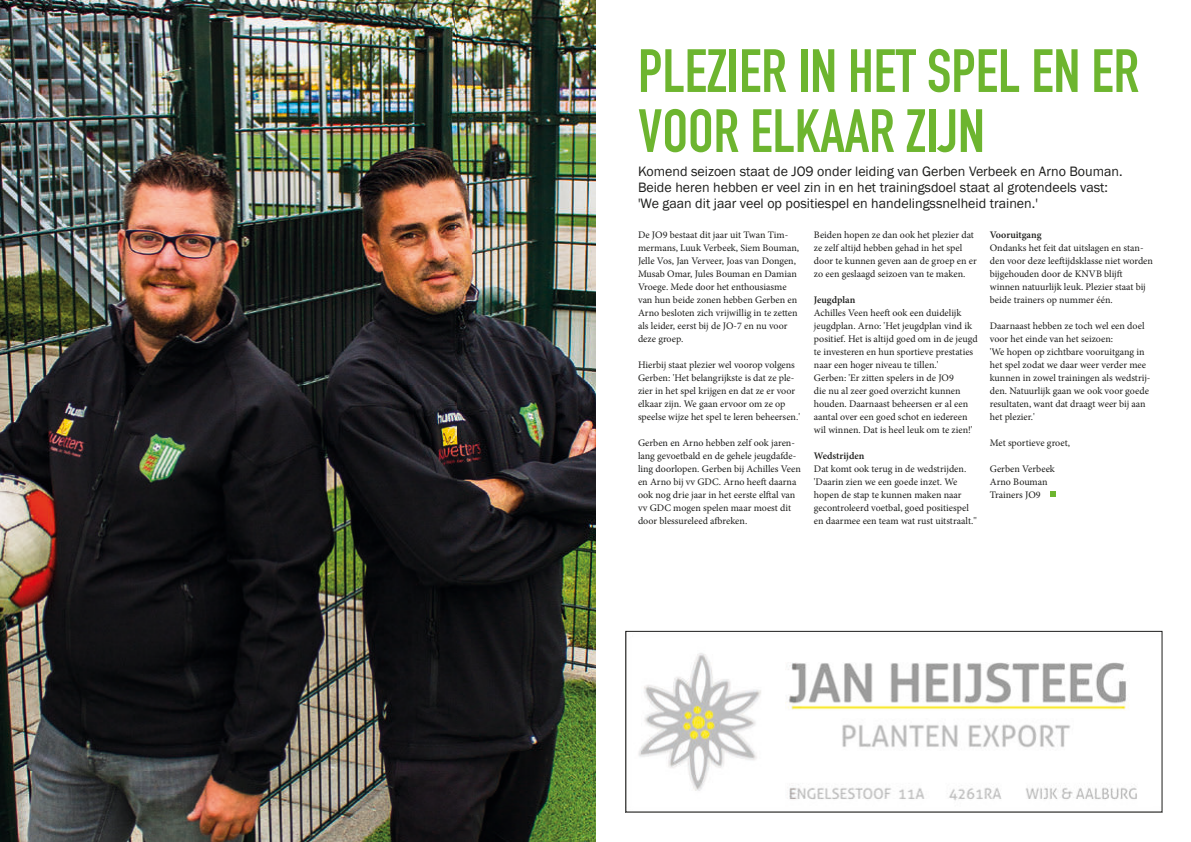
<style>
.page{position:relative;width:1191px;height:842px;background:#fff}
.page>*{position:absolute;margin:0;border:0;box-sizing:border-box;transform-origin:0 0}
.t1{font:700 60px/60px "DIN Condensed";color:#6db52f}
.t2{font:14px/16px "Franklin Gothic";color:#1d1d1b}
.t3{font:10px/13px "Minion Pro";color:#1d1d1b}
.t4{font:600 10px "Minion Pro";letter-spacing:-.005em;color:#1d1d1b}
</style>
<div class="page">
<img style="left:638px;top:653px;width:499px;height:148px">
<div style="left:625px;top:631px;width:537px;height:181px;border:1px solid #1d1d1b"></div>
<img style="left:0;top:0;width:595px;height:842px">
<svg style="left:1050px;top:492px;width:5px;height:5px"></svg>
<h1 class="t1" style="left:638px;top:41px;width:502px">PLEZIER IN HET SPEL EN ER<br>VOOR ELKAAR ZIJN</h1>
<h2 class="t2" style="left:638px;top:164px;width:486px">Komend seizoen staat de JO9 onder leiding van Gerben Verbeek en Arno Bouman.<br>Beide heren hebben er veel zin in en het trainingsdoel staat al grotendeels vast: 'We gaan dit jaar veel op positiespel en handelingssnelheid trainen.'</h2>
<p class="t3" style="left:638px;top:229px;width:163px">De JO9 bestaat dit jaar uit Twan Tim&shy;mermans, Luuk Verbeek, Siem Bouman, Jelle Vos, Jan Verveer, Joas van Dongen, Musab Omar, Jules Bouman en Damian Vroege. Mede door het enthousiasme van hun beide zonen hebben Gerben en Arno besloten zich vrijwillig in te zetten als leider, eerst bij de JO-7 en nu voor deze groep.</p>
<p class="t3" style="left:638px;top:359px;width:163px">Hierbij staat plezier wel voorop volgens Gerben: 'Het belangrijkste is dat ze ple&shy;zier in het spel krijgen en dat ze er voor elkaar zijn. We gaan ervoor om ze op speelse wijze het spel te leren beheersen.'</p>
<p class="t3" style="left:638px;top:437px;width:164px">Gerben en Arno hebben zelf ook jaren&shy;lang gevoetbald en de gehele jeugdafde&shy;ling doorlopen. Gerben bij Achilles Veen en Arno bij vv GDC. Arno heeft daarna ook nog drie jaar in het eerste elftal van vv GDC mogen spelen maar moest dit door blessureleed afbreken.</p>
<p class="t3" style="left:814px;top:229px;width:164px">Beiden hopen ze dan ook het plezier dat ze zelf altijd hebben gehad in het spel door te kunnen geven aan de groep en er zo een geslaagd seizoen van te maken.</p>
<p class="t4" style="left:814px;top:295px;width:43px">Jeugdplan</p>
<p class="t3" style="left:814px;top:307px;width:165px">Achilles Veen heeft ook een duidelijk jeugdplan. Arno: 'Het jeugdplan vind ik positief. Het is altijd goed om in de jeugd te investeren en hun sportieve prestaties naar een hoger niveau te tillen.'<br>Gerben: 'Er zitten spelers in de JO9<br>die nu al zeer goed overzicht kunnen houden. Daarnaast beheersen er al een aantal over een goed schot en iedereen wil winnen. Dat is heel leuk om te zien!'</p>
<p class="t4" style="left:814px;top:451px;width:52px">Wedstrijden</p>
<p class="t3" style="left:814px;top:463px;width:164px">Dat komt ook terug in de wedstrijden. 'Daarin zien we een goede inzet. We hopen de stap te kunnen maken naar gecontroleerd voetbal, goed positiespel en daarmee een team wat rust uitstraalt.''</p>
<p class="t4" style="left:989px;top:230px;width:53px">Vooruitgang</p>
<p class="t3" style="left:989px;top:242px;width:165px">Ondanks het feit dat uitslagen en stan&shy;den voor deze leeftijdsklasse niet worden bijgehouden door de KNVB blijft winnen natuurlijk leuk. Plezier staat bij beide trainers op nummer één.</p>
<p class="t3" style="left:989px;top:320px;width:162px">Daarnaast hebben ze toch wel een doel voor het einde van het seizoen:<br>'We hopen op zichtbare vooruitgang in het spel zodat we daar weer verder mee kunnen in zowel trainingen als wedstrij&shy;den. Natuurlijk gaan we ook voor goede resultaten, want dat draagt weer bij aan het plezier.'</p>
<p class="t3" style="left:989px;top:437px;width:82px">Met sportieve groet,</p>
<p class="t3" style="left:989px;top:463px;width:67px">Gerben Verbeek<br>Arno Bouman<br>Trainers JO9</p>
</div>
